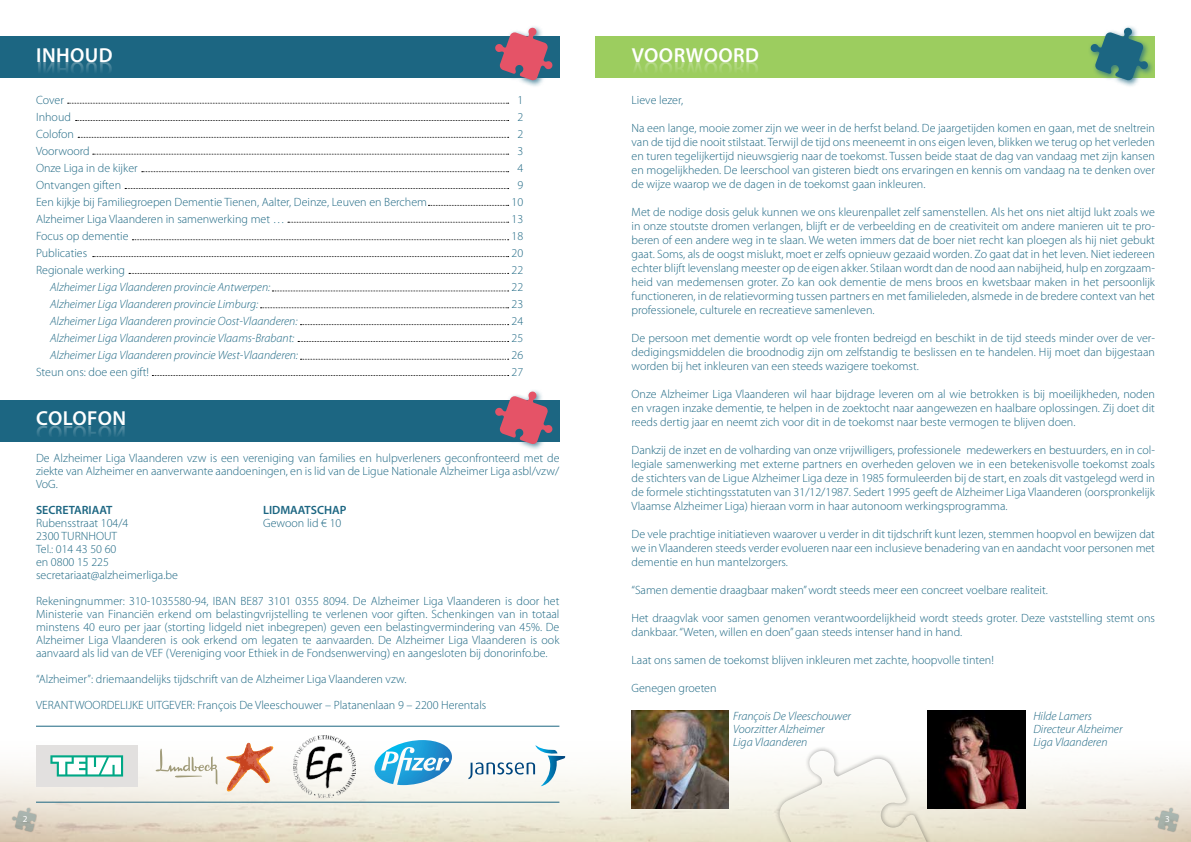
<style>
.page{position:relative;width:1191px;height:842px;background:#fff}
.page>*{position:absolute;margin:0;border:0;box-sizing:border-box;transform-origin:0 0}
.t1{font:300 12px/14px "Myriad Pro";color:#1c6682;text-align:justify}
.t2{font:italic 300 12px "Myriad Pro";color:#1c6682}
.t3{font:600 12px "Myriad Pro";color:#1c6682}
.t4{font:9.2px "Myriad Pro";color:#fff}
</style>
<div class="page">
<img style="left:0;top:731px;width:1191px;height:111px">
<div style="left:0;top:36px;width:559px;height:42px;background:#1c6682"></div>
<div style="left:595px;top:36px;width:560px;height:42px;background:#9ccd5f"></div>
<div style="left:0;top:400px;width:559px;height:42px;background:#1c6682"></div>
<div style="left:492px;top:25px;width:68px;height:63px;background:#1c6682;opacity:.75"></div>
<svg style="left:495px;top:27px;width:58px;height:54px"></svg>
<div style="left:1087px;top:25px;width:68px;height:63px;background:#1c6682;opacity:.75"></div>
<svg style="left:1090px;top:27px;width:58px;height:54px"></svg>
<div style="left:492px;top:388px;width:68px;height:63px;background:#1c6682;opacity:.75"></div>
<svg style="left:495px;top:391px;width:58px;height:54px"></svg>
<svg style="left:68px;top:103px;width:441px;height:1px"></svg>
<svg style="left:76px;top:120px;width:433px;height:1px"></svg>
<svg style="left:78px;top:137px;width:431px;height:1px"></svg>
<svg style="left:93px;top:154px;width:416px;height:1px"></svg>
<svg style="left:142px;top:171px;width:367px;height:1px"></svg>
<svg style="left:125px;top:188px;width:384px;height:1px"></svg>
<svg style="left:428px;top:205px;width:81px;height:1px"></svg>
<svg style="left:288px;top:222px;width:221px;height:1px"></svg>
<svg style="left:132px;top:239px;width:377px;height:1px"></svg>
<svg style="left:93px;top:256px;width:416px;height:1px"></svg>
<svg style="left:129px;top:273px;width:380px;height:1px"></svg>
<svg style="left:272px;top:291px;width:237px;height:1px"></svg>
<svg style="left:260px;top:308px;width:249px;height:1px"></svg>
<svg style="left:300px;top:324px;width:209px;height:1px"></svg>
<svg style="left:298px;top:341px;width:211px;height:1px"></svg>
<svg style="left:300px;top:359px;width:209px;height:1px"></svg>
<svg style="left:152px;top:375px;width:357px;height:1px"></svg>
<div style="left:36px;top:745px;width:101px;height:41px;background:#e2e0df"></div>
<svg style="left:50px;top:755px;width:73px;height:21px;background:#a4ded2"></svg>
<hr style="left:36px;top:726px;width:523px;height:1px;background:#1c6682">
<hr style="left:36px;top:802px;width:523px;height:1px;background:#1c6682">
<svg style="left:468px;top:745px;width:97px;height:41px"></svg>
<svg style="left:374px;top:740px;width:78px;height:45px"></svg>
<img style="left:294px;top:735px;width:61px;height:62px">
<svg style="left:155px;top:748px;width:63px;height:37px"></svg>
<svg style="left:226px;top:743px;width:47px;height:49px"></svg>
<div style="left:766px;top:746px;width:172px;height:96px;background:#000;opacity:.75"></div>
<svg style="left:770px;top:749px;width:165px;height:93px"></svg>
<img style="left:928px;top:711px;width:97px;height:97px">
<img style="left:631px;top:711px;width:98px;height:97px">
<div style="left:11px;top:807px;width:26px;height:26px;background:#000;opacity:.75"></div>
<svg style="left:12px;top:808px;width:24px;height:24px"></svg>
<div style="left:1153px;top:807px;width:26px;height:26px;background:#000;opacity:.75"></div>
<svg style="left:1154px;top:808px;width:25px;height:24px"></svg>
<p class="t1" style="left:36px;top:92px;width:29px">Cover</p>
<p class="t1" style="left:517px;top:92px;width:7px">1</p>
<p class="t1" style="left:36px;top:109px;width:36px">Inhoud</p>
<p class="t1" style="left:517px;top:109px;width:7px">2</p>
<p class="t1" style="left:36px;top:126px;width:39px">Colofon</p>
<p class="t1" style="left:517px;top:126px;width:7px">2</p>
<p class="t1" style="left:36px;top:143px;width:55px">Voorwoord</p>
<p class="t1" style="left:517px;top:143px;width:7px">3</p>
<p class="t1" style="left:36px;top:160px;width:103px">Onze Liga in de kijker</p>
<p class="t1" style="left:517px;top:160px;width:7px">4</p>
<p class="t1" style="left:36px;top:177px;width:87px">Ontvangen giften</p>
<p class="t1" style="left:517px;top:177px;width:7px">9</p>
<p class="t1" style="left:36px;top:194px;width:392px">Een kijkje bij Familiegroepen Dementie Tienen, Aalter, Deinze, Leuven en Berchem</p>
<p class="t1" style="left:511px;top:194px;width:13px">10</p>
<p class="t1" style="left:36px;top:211px;width:250px">Alzheimer Liga Vlaanderen in samenwerking met …</p>
<p class="t1" style="left:511px;top:211px;width:13px">13</p>
<p class="t1" style="left:36px;top:228px;width:94px">Focus op dementie</p>
<p class="t1" style="left:511px;top:228px;width:13px">18</p>
<p class="t1" style="left:36px;top:245px;width:53px">Publicaties</p>
<p class="t1" style="left:511px;top:245px;width:13px">20</p>
<p class="t1" style="left:36px;top:262px;width:90px">Regionale werking</p>
<p class="t1" style="left:511px;top:262px;width:13px">22</p>
<p class="t2" style="left:50px;top:279px;width:222px">Alzheimer Liga Vlaanderen provincie Antwerpen:</p>
<p class="t1" style="left:511px;top:279px;width:13px">22</p>
<p class="t2" style="left:50px;top:296px;width:210px">Alzheimer Liga Vlaanderen provincie Limburg:</p>
<p class="t1" style="left:511px;top:296px;width:13px">23</p>
<p class="t2" style="left:50px;top:313px;width:249px">Alzheimer Liga Vlaanderen provincie Oost-Vlaanderen:</p>
<p class="t1" style="left:511px;top:313px;width:13px">24</p>
<p class="t2" style="left:50px;top:330px;width:246px">Alzheimer Liga Vlaanderen provincie Vlaams-Brabant:</p>
<p class="t1" style="left:511px;top:330px;width:13px">25</p>
<p class="t2" style="left:50px;top:347px;width:249px">Alzheimer Liga Vlaanderen provincie West-Vlaanderen:</p>
<p class="t1" style="left:511px;top:347px;width:13px">26</p>
<p class="t1" style="left:36px;top:364px;width:114px">Steun ons: doe een gift!</p>
<p class="t1" style="left:511px;top:364px;width:13px">27</p>
<p class="t1" style="left:36px;top:451px;width:525px;line-height:13px">De Alzheimer Liga Vlaanderen vzw is een vereniging van families en hulpverleners geconfronteerd met de ziekte van Alzheimer en aanverwante aandoeningen, en is lid van de Ligue Nationale Alzheimer Liga asbl/vzw/ VoG.</p>
<p class="t3" style="left:36px;top:503px;width:8px">SECRET</p>
<p class="t3" style="left:74px;top:503px;width:40px">ARIAAT</p>
<p class="t3" style="left:263px;top:503px;width:50px">LIDMAATSCH</p>
<p class="t3" style="left:332px;top:503px;width:16px">AP</p>
<p class="t1" style="left:36px;top:516px;width:94px">Rubensstraat 104/4</p>
<p class="t1" style="left:263px;top:516px;width:80px">Gewoon lid € 10</p>
<p class="t1" style="left:36px;top:529px;width:143px;line-height:13px;text-align:left">2300 TURNHOUT<br>Tel.: 014 43 50 60<br>en 0800 15 225 secretariaat@alzheimerliga.be</p>
<p class="t1" style="left:36px;top:594px;width:525px;line-height:13px">Rekeningnummer: 310-1035580-94, IBAN BE87 3101 0355 8094. De Alzheimer Liga Vlaanderen is door het Ministerie van Financiën erkend om belastingvrijstelling te verlenen voor giften. Schenkingen van in totaal minstens 40 euro per jaar (storting lidgeld niet inbegrepen) geven een belastingvermindering van 45%. De Alzheimer Liga Vlaanderen is ook erkend om legaten te aanvaarden. De Alzheimer Liga Vlaanderen is ook aanvaard als lid van de VEF (Vereniging voor Ethiek in de Fondsenwerving) en aangesloten bij donorinfo.be.</p>
<p class="t1" style="left:36px;top:666px;width:452px;line-height:26px">“Alzheimer”: driemaandelijks tijdschrift van de Alzheimer Liga Vlaanderen vzw.<br>VERANTWOORDELIJKE UITGEVER: François De Vleeschouwer – Platanenlaan 9 – 2200 Herentals</p>
<p class="t1" style="left:631px;top:92px;width:53px">Lieve lezer,</p>
<p class="t1" style="left:631px;top:120px;width:525px">Na een lange, mooie zomer zijn we weer in de herfst beland. De jaargetijden komen en gaan, met de sneltrein van de tijd die nooit stilstaat. Terwijl de tijd ons meeneemt in ons eigen leven, blikken we terug op het verleden en turen tegelijkertijd nieuwsgierig naar de toekomst. Tussen beide staat de dag van vandaag met zijn kansen en mogelijkheden. De leerschool van gisteren biedt ons ervaringen en kennis om vandaag na te denken over de wijze waarop we de dagen in de toekomst gaan inkleuren.</p>
<p class="t1" style="left:631px;top:204px;width:525px">Met de nodige dosis geluk kunnen we ons kleurenpallet zelf samenstellen. Als het ons niet altijd lukt zoals we in onze stoutste dromen verlangen, blijft er de verbeelding en de creativiteit om andere manieren uit te pro&shy;beren of een andere weg in te slaan. We weten immers dat de boer niet recht kan ploegen als hij niet gebukt gaat. Soms, als de oogst mislukt, moet er zelfs opnieuw gezaaid worden. Zo gaat dat in het leven. Niet iedereen echter blijft levenslang meester op de eigen akker. Stilaan wordt dan de nood aan nabijheid, hulp en zorgzaam&shy;heid van medemensen groter. Zo kan ook dementie de mens broos en kwetsbaar maken in het persoonlijk functioneren, in de relatievorming tussen partners en met familieleden, alsmede in de bredere context van het professionele, culturele en recreatieve samenleven.</p>
<p class="t1" style="left:631px;top:330px;width:525px">De persoon met dementie wordt op vele fronten bedreigd en beschikt in de tijd steeds minder over de ver&shy;dedigingsmiddelen die broodnodig zijn om zelfstandig te beslissen en te handelen. Hij moet dan bijgestaan worden bij het inkleuren van een steeds wazigere toekomst.</p>
<p class="t1" style="left:631px;top:386px;width:525px">Onze Alzheimer Liga Vlaanderen wil haar bijdrage leveren om al wie betrokken is bij moeilijkheden, noden en vragen inzake dementie, te helpen in de zoektocht naar aangewezen en haalbare oplossingen. Zij doet dit reeds dertig jaar en neemt zich voor dit in de toekomst naar beste vermogen te blijven doen.</p>
<p class="t1" style="left:631px;top:442px;width:525px">Dankzij de inzet en de volharding van onze vrijwilligers, professionele medewerkers en bestuurders, en in col&shy;legiale samenwerking met externe partners en overheden geloven we in een betekenisvolle toekomst zoals de stichters van de Ligue Alzheimer Liga deze in 1985 formuleerden bij de start, en zoals dit vastgelegd werd in de formele stichtingsstatuten van 31/12/1987. Sedert 1995 geeft de Alzheimer Liga Vlaanderen (oorspronkelijk Vlaamse Alzheimer Liga) hieraan vorm in haar autonoom werkingsprogramma.</p>
<p class="t1" style="left:631px;top:526px;width:525px">De vele prachtige initiatieven waarover u verder in dit tijdschrift kunt lezen, stemmen hoopvol en bewijzen dat we in Vlaanderen steeds verder evolueren naar een inclusieve benadering van en aandacht voor personen met dementie en hun mantelzorgers.</p>
<p class="t1" style="left:631px;top:582px;width:418px">“Samen dementie draagbaar maken” wordt steeds meer een concreet voelbare realiteit.</p>
<p class="t1" style="left:631px;top:610px;width:525px">Het draagvlak voor samen genomen verantwoordelijkheid wordt steeds groter. Deze vaststelling stemt ons dankbaar. “Weten, willen en doen” gaan steeds intenser hand in hand.</p>
<p class="t1" style="left:631px;top:652px;width:364px">Laat ons samen de toekomst blijven inkleuren met zachte, hoopvolle tinten!</p>
<p class="t1" style="left:631px;top:680px;width:86px">Genegen groeten</p>
<p class="t2" style="left:733px;top:709px;width:119px">François De Vleeschouwer</p>
<p class="t2" style="left:1033px;top:709px;width:60px">Hilde Lamers</p>
<p class="t2" style="left:733px;top:722px;width:93px">Voorzitter Alzheimer</p>
<p class="t2" style="left:1033px;top:722px;width:91px">Directeur Alzheimer</p>
<p class="t2" style="left:733px;top:735px;width:76px">Liga Vlaanderen</p>
<p class="t2" style="left:1033px;top:735px;width:76px">Liga Vlaanderen</p>
<p class="t4" style="left:23px;top:813px;width:6px">2</p>
<p class="t4" style="left:1165px;top:813px;width:6px">3</p>
</div>
